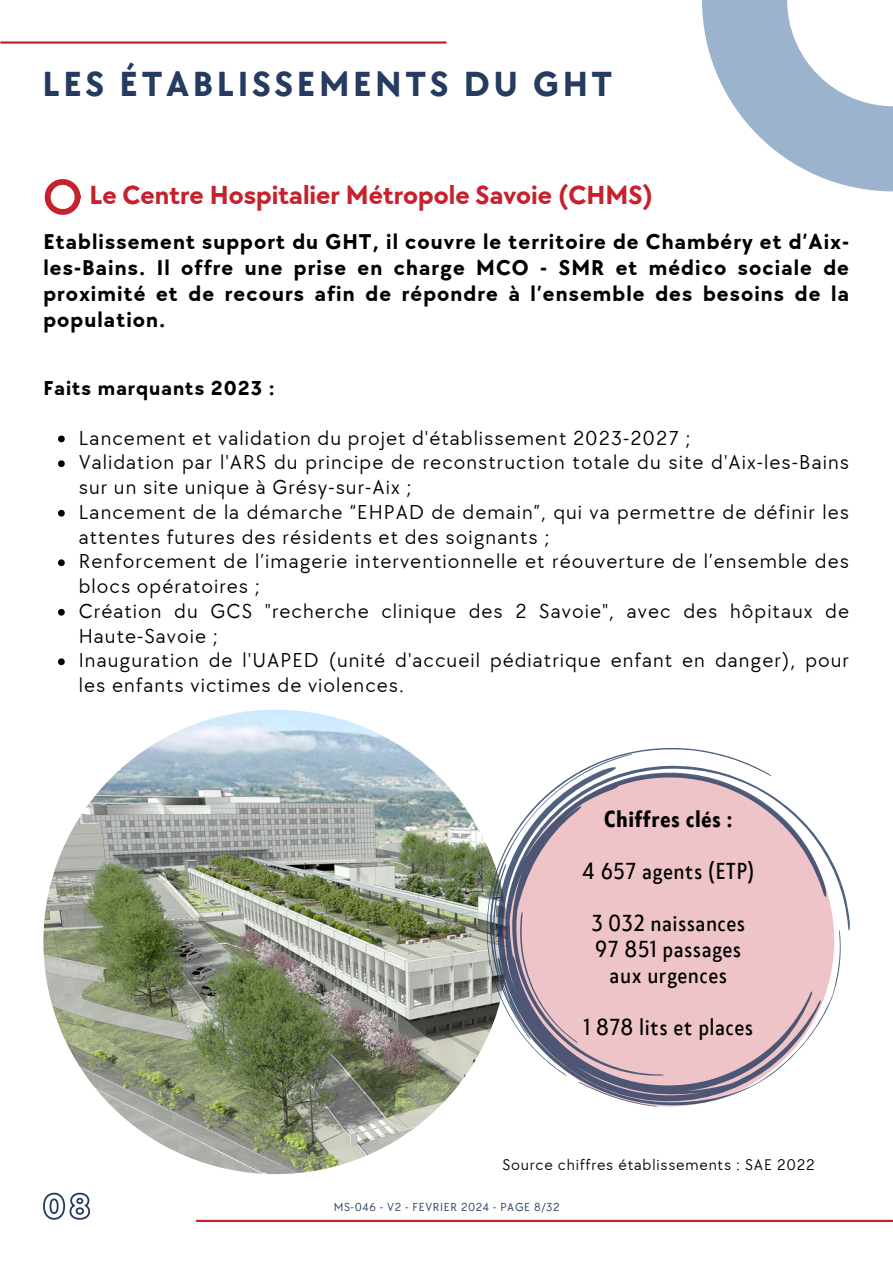
<style>
.page{position:relative;width:893px;height:1264px;background:#fff}
.page>*{position:absolute;margin:0;border:0;box-sizing:border-box;transform-origin:0 0}
.t1{font:700 36px "TT Chocolates";letter-spacing:.1em;color:#253b5f}
.t2{font:700 27px "TT Chocolates";color:#c6222d}
.t3{font:700 22.2px/25.8px "TT Chocolates";letter-spacing:.05em;color:#000;text-align:justify}
.t4{font:21.6px/26px "Klein Condensed";letter-spacing:.05em;color:#000;text-align:center}
.t5{font:700 21.6px "Klein Condensed";letter-spacing:.05em;color:#000}
.t6{font:20.85px/24.8px "TT Chocolates";letter-spacing:.05em;color:#000}
.t7{font:700 20.85px "TT Chocolates";letter-spacing:.05em;color:#000}
.t8{font:15.9px "TT Chocolates";letter-spacing:.05em;color:#000}
.t9{font:12px "TT Chocolates";letter-spacing:.05em;color:#253b5f}
</style>
<div class="page">
<svg style="left:44px;top:179px;width:36px;height:36px"></svg>
<svg style="left:58px;top:435px;width:7px;height:7px"></svg>
<svg style="left:58px;top:460px;width:7px;height:7px"></svg>
<svg style="left:58px;top:510px;width:7px;height:6px"></svg>
<svg style="left:58px;top:559px;width:7px;height:7px"></svg>
<svg style="left:58px;top:609px;width:7px;height:6px"></svg>
<svg style="left:58px;top:658px;width:7px;height:7px"></svg>
<img style="left:43px;top:709px;width:465px;height:465px;border-radius:50%">
<svg style="left:772px;top:795px;width:77px;height:136px"></svg>
<svg style="left:645px;top:1105px;width:12px;height:1px"></svg>
<svg style="left:486px;top:747px;width:286px;height:293px;fill:#eec4c8"></svg>
<svg style="left:489px;top:754px;width:143px;height:109px"></svg>
<svg style="left:489px;top:863px;width:352px;height:242px;fill:#eec4c8"></svg>
<svg style="left:702px;top:0;width:190px;height:191px"></svg>
<hr style="left:197px;top:1219px;width:695px;height:2px;background:#c6222d">
<svg style="left:43px;top:1192px;width:48px;height:28px"></svg>
<hr style="left:1px;top:41px;width:444px;height:3px;background:#c6222d">
<p class="t1" style="left:43px;top:64px;width:571px">LES ÉTABLISSEMENTS DU GHT</p>
<p class="t2" style="left:89px;top:180px;width:565px">Le Centre Hospitalier Métropole Savoie (CHMS)</p>
<h1 class="t3" style="left:43px;top:230px;width:807px">Etablissement support du GHT, il couvre le territoire de Chambéry et d’Aix&shy;les-Bains. Il offre une prise en charge MCO - SMR et médico sociale de proximité et de recours afin de répondre à l’ensemble des besoins de la population.</h1>
<p class="t7" style="left:43px;top:376px;width:233px">Faits marquants 2023 :</p>
<h2 class="t6" style="left:79px;top:426px;width:613px">Lancement et validation du projet d'établissement 2023-2027 ;</h2>
<h3 class="t6" style="left:79px;top:450px;width:771px">Validation par l'ARS du principe de reconstruction totale du site d'Aix-les-Bains sur un site unique à Grésy-sur-Aix ;</h3>
<h3 class="t6" style="left:79px;top:500px;width:771px">Lancement de la démarche “EHPAD de demain”, qui va permettre de définir les attentes futures des résidents et des soignants ;</h3>
<p class="t6" style="left:79px;top:549px;width:771px">Renforcement de l’imagerie interventionnelle et réouverture de l’ensemble des blocs opératoires ;</p>
<p class="t6" style="left:79px;top:599px;width:771px">Création du GCS "recherche clinique des 2 Savoie", avec des hôpitaux de<br>Haute-Savoie ;</p>
<p class="t6" style="left:79px;top:648px;width:771px">Inauguration de l'UAPED (unité d'accueil pédiatrique enfant en danger), pour les enfants victimes de violences.</p>
<p class="t5" style="left:604px;top:808px;width:129px">Chiffres clés :</p>
<p class="t4" style="left:582px;top:859px;width:173px">4 657 agents (ETP)</p>
<p class="t4" style="left:591px;top:911px;width:155px">3 032 naissances<br>97 851 passages aux urgences</p>
<p class="t4" style="left:584px;top:1015px;width:170px">1 878 lits et places</p>
<h4 class="t8" style="left:502px;top:1155px;width:314px">Source chiffres établissements : SAE 2022</h4>
<h4 class="t9" style="left:333px;top:1199px;width:227px">MS-046 - V2 - FEVRIER 2024 - PAGE 8/32</h4>
</div>
